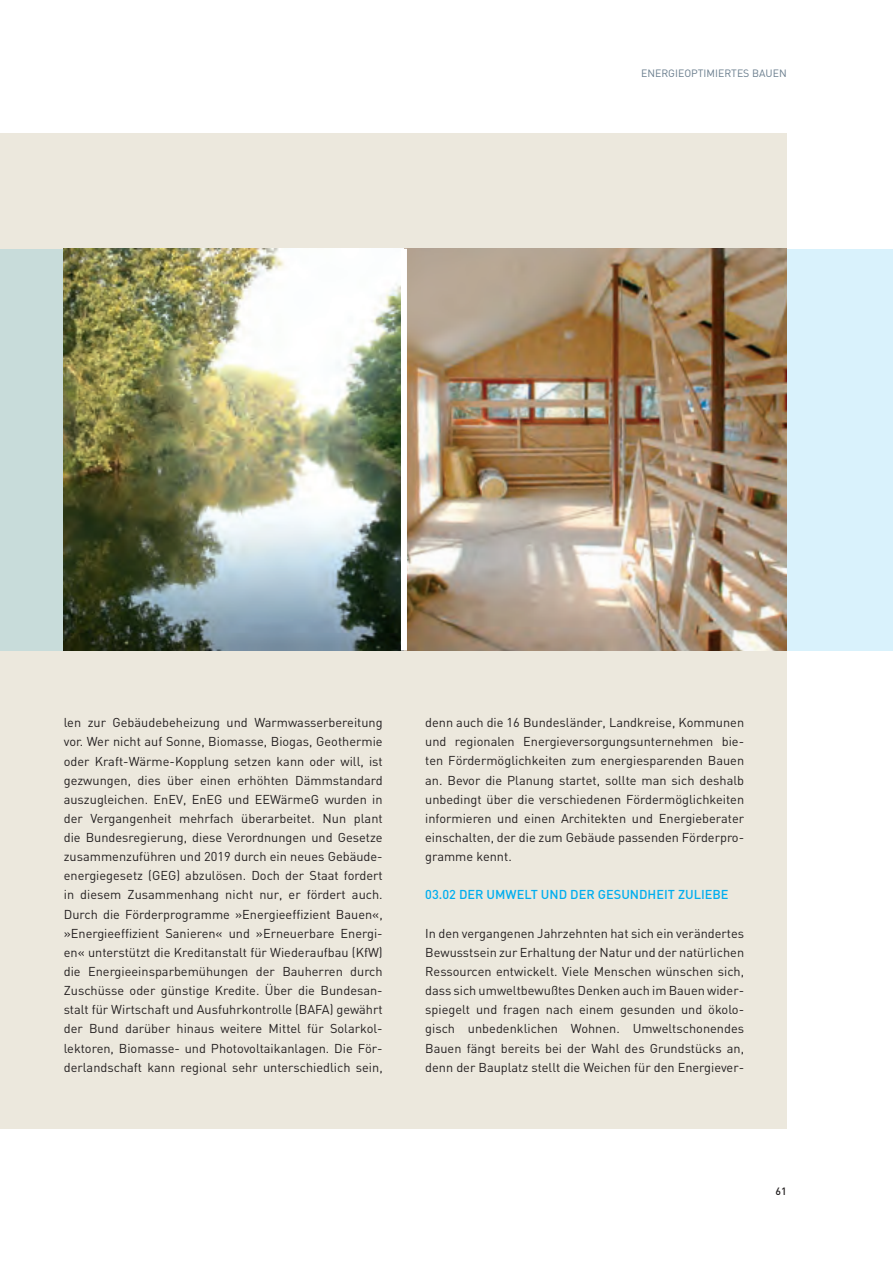
<style>
.page{position:relative;width:893px;height:1263px;background:#fff}
.page>*{position:absolute;margin:0;border:0;box-sizing:border-box;transform-origin:0 0}
.t1{font:12.75px/19.2px "DIN";color:#231f20;text-align:justify}
.t2{font:500 12.75px "DIN";color:#00aeef}
.t3{font:10.5px "DIN";color:#687c8c}
.t4{font:500 10.5px "DIN";color:#231f20}
</style>
<div class="page">
<div style="left:0;top:134px;width:787px;height:995px;background:#ece8dd"></div>
<svg style="left:0;top:249px;width:893px;height:402px;background:#d2e9ee"></svg>
<img style="left:407px;top:249px;width:380px;height:402px">
<img style="left:64px;top:249px;width:337px;height:402px">
<div style="left:401px;top:249px;width:6px;height:402px;background:#fff"></div>
<p class="t3" style="left:641px;top:66px;width:147px">ENERGIEOPTIMIERTES BAUEN</p>
<p class="t1" style="left:64px;top:713px;width:320px">len zur Gebäudebeheizung und Warmwasserbereitung vor. Wer nicht auf Sonne, Biomasse, Biogas, Geothermie oder Kraft-Wärme-Kopplung setzen kann oder will, ist gezwungen, dies über einen erhöhten Dämmstandard auszugleichen. EnEV, EnEG und EEWärmeG wurden in der Vergangenheit mehrfach überarbeitet. Nun plant die Bundesregierung, diese Verordnungen und Gesetze zusammenzuführen und 2019 durch ein neues Gebäude&shy;energiegesetz (GEG) abzulösen. Doch der Staat fordert in diesem Zusammenhang nicht nur, er fördert auch.<br>Durch die Förderprogramme »Energieeffizient Bauen«, »Energieeffizient Sanieren« und »Erneuerbare Energi&shy;en« unterstützt die Kreditanstalt für Wiederaufbau (KfW) die Energieeinsparbemühungen der Bauherren durch Zuschüsse oder günstige Kredite. Über die Bundesan&shy;stalt für Wirtschaft und Ausfuhrkontrolle (BAFA) gewährt der Bund darüber hinaus weitere Mittel für Solarkol&shy;lektoren, Biomasse- und Photovoltaikanlagen. Die För&shy;derlandschaft kann regional sehr unterschiedlich sein,</p>
<p class="t1" style="left:425px;top:713px;width:320px">denn auch die 16 Bundesländer, Landkreise, Kommunen und regionalen Energieversorgungsunternehmen bie&shy;ten Fördermöglichkeiten zum energiesparenden Bauen an. Bevor die Planung startet, sollte man sich deshalb unbedingt über die verschiedenen Fördermöglichkeiten informieren und einen Architekten und Energieberater einschalten, der die zum Gebäude passenden Förderpro&shy;gramme kennt.</p>
<p class="t2" style="left:425px;top:887px;width:305px">03.02 DER UMWELT UND DER GESUNDHEIT ZULIEBE</p>
<p class="t1" style="left:425px;top:923px;width:320px">In den vergangenen Jahrzehnten hat sich ein verändertes Bewusstsein zur Erhaltung der Natur und der natürlichen Ressourcen entwickelt. Viele Menschen wünschen sich, dass sich umweltbewußtes Denken auch im Bauen wider&shy;spiegelt und fragen nach einem gesunden und ökolo&shy;gisch unbedenklichen Wohnen. Umweltschonendes Bauen fängt bereits bei der Wahl des Grundstücks an, denn der Bauplatz stellt die Weichen für den Energiever-</p>
<p class="t4" style="left:775px;top:1184px;width:13px">61</p>
</div>
